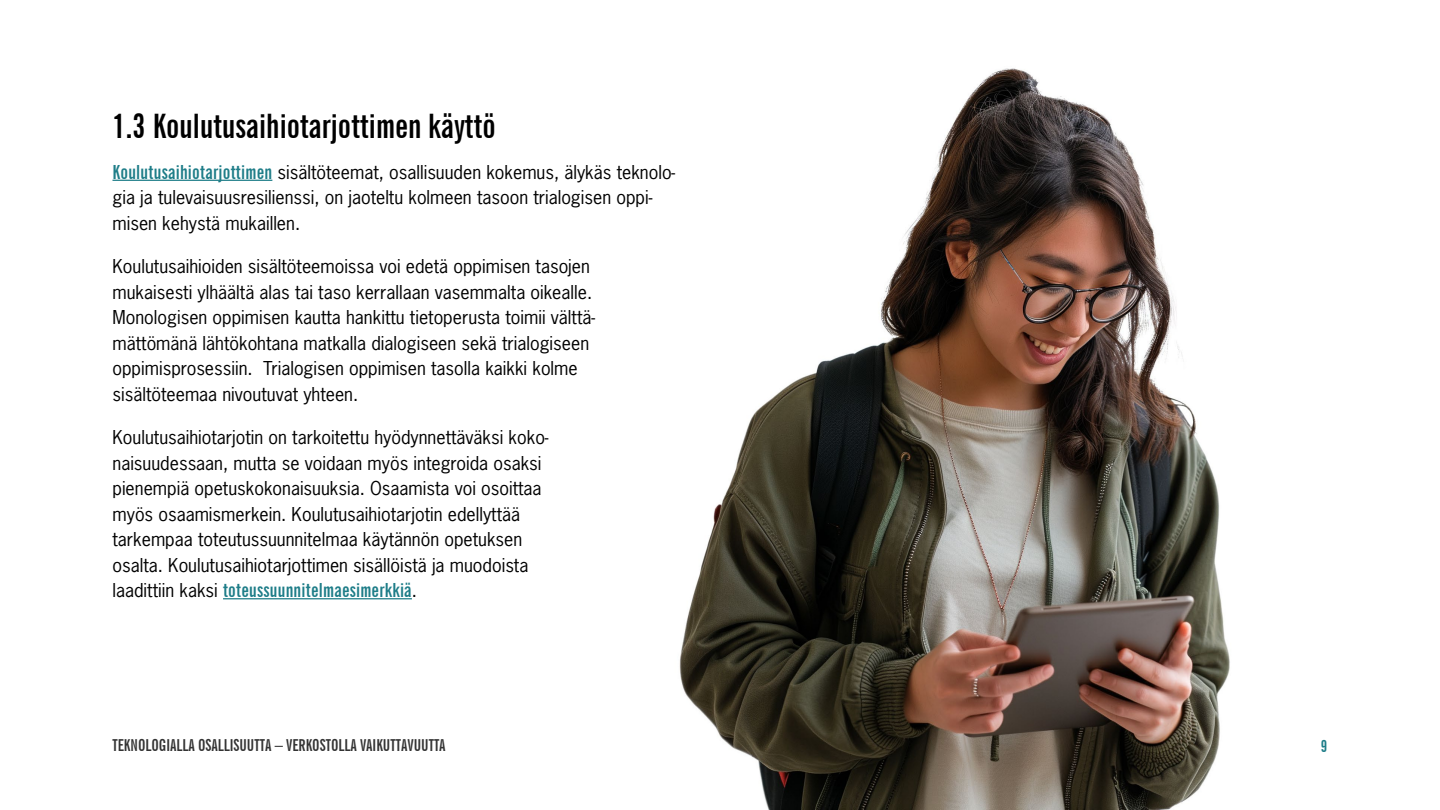
<style>
.page{position:relative;width:1440px;height:810px;background:#fff}
.page>*{position:absolute;margin:0;border:0;box-sizing:border-box;transform-origin:0 0}
.Otsikko_1_1__H3{font:700 extra-condensed 33.75px "News Gothic BT";color:#000}
.Leipis_P{font:700 extra-condensed 19.5px "News Gothic BT";letter-spacing:.01em;color:#1e7d88}
.Leipis_P-2{font:18px/25.5px "News Gothic Std";color:#000}
.t1{font:700 extra-condensed 16.5px "News Gothic BT";color:#333}
.t2{font:700 extra-condensed 16.5px "News Gothic BT";color:#1e7d88}
.s1{font-family:"News Gothic BT";font-weight:700;font-stretch:extra-condensed;font-size:19.5px;color:#1e7d88}
.s2{font-family:"News Gothic Std";font-weight:400;font-stretch:normal;font-size:18px;color:#000}
</style>
<div class="page">
<img style="left:679px;top:68px;width:551px;height:742px">
<hr style="left:112px;top:180px;width:160px;height:1px;background:#1e7d88">
<hr style="left:223px;top:598px;width:189px;height:1px;background:#1e7d88">
<h3 class="Otsikko_1_1__H3" style="left:112px;top:106px;width:385px">1.3 Koulutusaihiotarjottimen käyttö</h3>
<p class="Leipis_P-2" style="left:112px;top:159px;width:564px"><span class="s1">Koulutusaihiotarjottimen</span> sisältöteemat, osallisuuden kokemus, älykäs teknolo&shy;gia ja tulevaisuusresilienssi, on jaoteltu kolmeen tasoon trialogisen oppi&shy;misen kehystä mukaillen.</p>
<p class="Leipis_P-2" style="left:112px;top:253px;width:484px">Koulutusaihioiden sisältöteemoissa voi edetä oppimisen tasojen mukaisesti ylhäältä alas tai taso kerrallaan vasemmalta oikealle.<br>Monologisen oppimisen kautta hankittu tietoperusta toimii välttä&shy;mättömänä lähtökohtana matkalla dialogiseen sekä trialogiseen oppimisprosessiin. Trialogisen oppimisen tasolla kaikki kolme sisältöteemaa nivoutuvat yhteen.</p>
<p class="Leipis_P-2" style="left:112px;top:424px;width:438px">Koulutusaihiotarjotin on tarkoitettu hyödynnettäväksi koko&shy;naisuudessaan, mutta se voidaan myös integroida osaksi pienempiä opetuskokonaisuuksia. Osaamista voi osoittaa myös osaamismerkein. Koulutusaihiotarjotin edellyttää tarkempaa toteutussuunnitelmaa käytännön opetuksen osalta. Koulutusaihiotarjottimen sisällöistä ja muodoista</p>
<p class="Leipis_P" style="left:112px;top:578px;width:306px"><span class="s2">laadittiin kaksi</span> toteussuunnitelmaesimerkkiä<span class="s2">.</span></p>
<p class="t1" style="left:112px;top:735px;width:335px">TEKNOLOGIALLA OSALLISUUTTA – VERKOSTOLLA VAIKUTTAVUUTTA</p>
<p class="t2" style="left:1321px;top:736px;width:8px">9</p>
</div>
